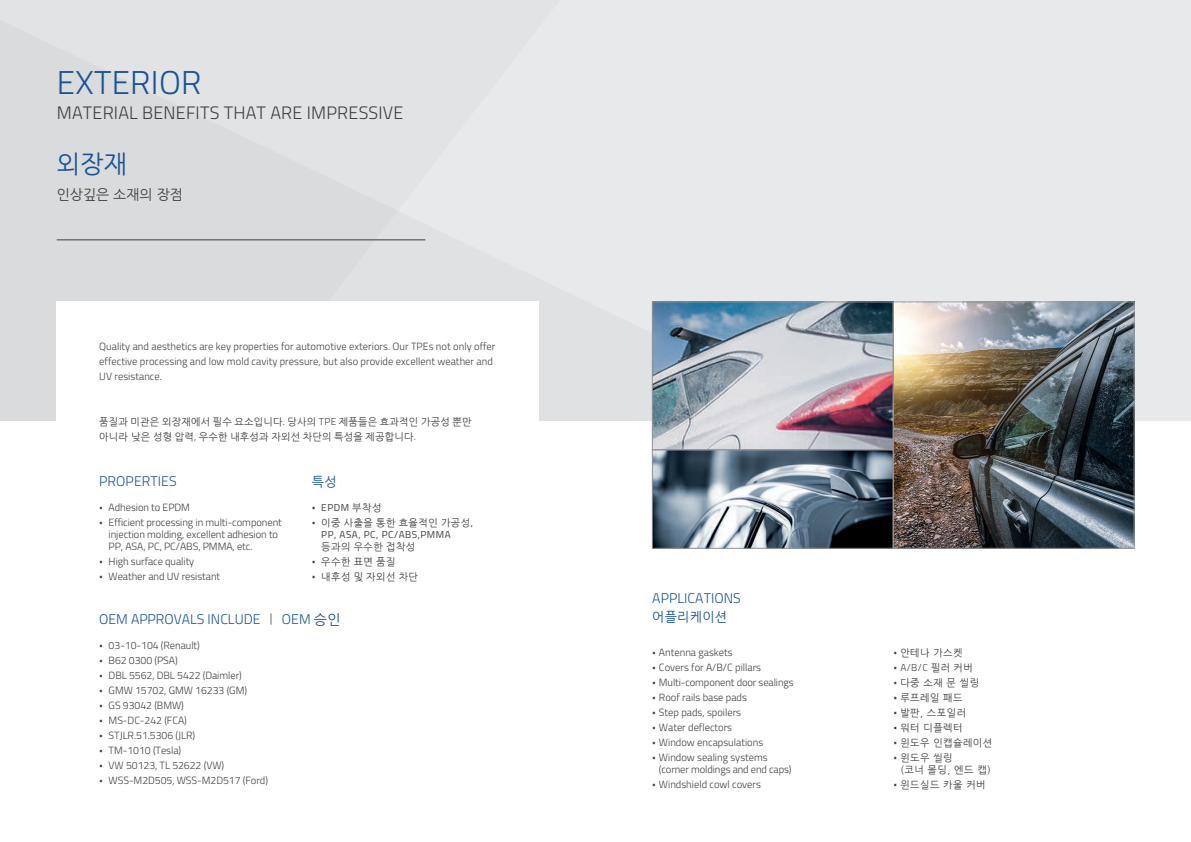
<style>
.page{position:relative;width:1191px;height:842px;background:#fff}
.page>*{position:absolute;margin:0;border:0;box-sizing:border-box;transform-origin:0 0}
.t1{font:300 33px "Titillium Web";letter-spacing:.01em;color:#165398}
.t2{font:25px "Nanum Gothic";color:#165398}
.t3{font:300 18px "Titillium Web";letter-spacing:.01em;color:#3e3e3f}
.t4{font:300 14px "Titillium Web";letter-spacing:.005em;color:#165398}
.t5{font:14px "Nanum Gothic";color:#3e3e3f}
.t6{font:13px "Nanum Gothic";letter-spacing:.025em;color:#165398}
.t7{font:300 10.5px/15px "Titillium Web";letter-spacing:-.005em;color:#3e3e3f}
.t8{font:10px/15px "Nanum Gothic";letter-spacing:.05em;color:#3e3e3f}
.t9{font:10px/15px "Nanum Gothic";letter-spacing:.025em;color:#3e3e3f}
.t10{font:10px "Titillium Web";letter-spacing:.05em;color:#3e3e3f}
.t11{font:300 10px "Titillium Web";color:#3e3e3f}
.t12{font:300 8px/15px "Titillium Web";color:#3e3e3f}
.s1{font-family:"Titillium Web";font-weight:300}
.s2{font-family:"Nanum Gothic"}
.s3{font-family:"Titillium Web"}
.s4{font-size:12px;color:#3e3e3f}
.s5{font-family:"Nanum Gothic";font-weight:400}
</style>
<div class="page">
<div style="left:0;top:0;width:1191px;height:421px;background:#e6e7e9"></div>
<svg style="left:0;top:20px;width:835px;height:401px"></svg>
<div style="left:57px;top:302px;width:482px;height:148px;background:#fff"></div>
<hr style="left:57px;top:240px;width:368px;height:1px;background:#3e3e3f">
<img style="left:654px;top:452px;width:237px;height:94px">
<img style="left:895px;top:304px;width:237px;height:242px">
<img style="left:654px;top:304px;width:237px;height:144px">
<div style="left:652px;top:450px;width:241px;height:98px;border:1px solid #939598"></div>
<div style="left:893px;top:302px;width:241px;height:246px;border:1px solid #939598"></div>
<div style="left:652px;top:302px;width:241px;height:148px;border:1px solid #939598"></div>
<h1 class="t1" style="left:57px;top:58px;width:146px">EXTERIOR</h1>
<h3 class="t3" style="left:57px;top:99px;width:348px">MATERIAL BENEFITS THAT ARE IMPRESSIVE</h3>
<h2 class="t2" style="left:57px;top:152px;width:72px">외장재</h2>
<h3 class="t5" style="left:57px;top:188px;width:128px">인상깊은 소재의 장점</h3>
<p class="t7" style="left:99px;top:338px;width:398px">Quality and aesthetics are key properties for automotive exteriors. Our TPEs not only offer effective processing and low mold cavity pressure, but also provide excellent weather and<br>UV resistance.</p>
<p class="t9" style="left:99px;top:415px;width:374px">품질과 미관은 외장재에서 필수 요소입니다<span class="s1">.</span> 당사의 <span class="s1">TPE</span> 제품들은 효과적인 가공성 뿐만 아니라 낮은 성형 압력<span class="s1">,</span> 우수한 내후성과 자외선 차단의 특성을 제공합니다<span class="s1">.</span></p>
<h3 class="t4" style="left:99px;top:471px;width:79px">PROPERTIES</h3>
<p class="t12" style="left:99px;top:499px;width:5px">• •</p>
<p class="t12" style="left:99px;top:553px;width:5px">• •</p>
<p class="t7" style="left:109px;top:499px;width:175px">Adhesion to EPDM<br>Efficient processing in multi-component</p>
<p class="t7" style="left:109px;top:527px;width:171px;line-height:12px">injection molding, excellent adhesion to<br>PP, ASA, PC, PC/ABS, PMMA, etc.</p>
<p class="t7" style="left:109px;top:553px;width:113px">High surface quality<br>Weather and UV resistant</p>
<p class="t6" style="left:312px;top:476px;width:26px">특성</p>
<p class="t12" style="left:312px;top:499px;width:5px">• •</p>
<p class="t12" style="left:312px;top:553px;width:5px">• •</p>
<p class="t10" style="left:321px;top:500px;width:62px">EPDM <span class="s2">부착성</span></p>
<p class="t8" style="left:321px;top:515px;width:153px">이중 사출을 통한 효율적인 가공성<span class="s3">,</span></p>
<p class="t10" style="left:321px;top:527px;width:131px">PP, ASA, PC, PC/ABS,PMMA</p>
<p class="t8" style="left:321px;top:539px;width:98px">등과의 우수한 접착성 우수한 표면 품질 내후성 및 자외선 차단</p>
<h3 class="t4" style="left:99px;top:609px;width:243px">OEM APPROVALS INCLUDE <span class="s4">|</span> OEM <span class="s5">승인</span></h3>
<p class="t12" style="left:99px;top:637px;width:5px;text-align:justify">• • • • • • • • • •</p>
<p class="t7" style="left:109px;top:637px;width:161px">03-10-104 (Renault)<br>B62 0300 (PSA)<br>DBL 5562, DBL 5422 (Daimler)<br>GMW 15702, GMW 16233 (GM)<br>GS 93042 (BMW)<br>MS-DC-242 (FCA)<br>STJLR.51.5306 (JLR)<br>TM-1010 (Tesla)<br>VW 50123, TL 52622 (VW)<br>WSS-M2D505, WSS-M2D517 (Ford)</p>
<h3 class="t4" style="left:652px;top:588px;width:90px">APPLICATIONS</h3>
<p class="t6" style="left:652px;top:611px;width:76px">어플리케이션</p>
<p class="t12" style="left:652px;top:644px;width:5px;text-align:justify">• • • • • • • •</p>
<p class="t12" style="left:652px;top:776px;width:5px">•</p>
<p class="t7" style="left:659px;top:644px;width:136px">Antenna gaskets<br>Covers for A/B/C pillars<br>Multi-component door sealings<br>Roof rails base pads<br>Step pads, spoilers<br>Water deflectors<br>Window encapsulations<br>Window sealing systems</p>
<p class="t7" style="left:659px;top:761px;width:134px">(corner moldings and end caps)<br>Windshield cowl covers</p>
<p class="t8" style="left:900px;top:645px;width:64px">안테나 가스켓</p>
<p class="t11" style="left:900px;top:660px;width:74px">A/B/C <span class="s5">필러 커버</span></p>
<p class="t8" style="left:900px;top:675px;width:93px">다중 소재 문 씰링 루프레일 패드<br>발판, 스포일러<br>워터 디플렉터 윈도우 인캡슐레이션 윈도우 씰링</p>
<p class="t8" style="left:900px;top:762px;width:92px">(코너 몰딩, 엔드 캡) 윈드실드 카울 커버</p>
<p class="t12" style="left:893px;top:644px;width:5px;text-align:justify">• • • • • • • •</p>
<p class="t12" style="left:893px;top:776px;width:5px">•</p>
</div>
